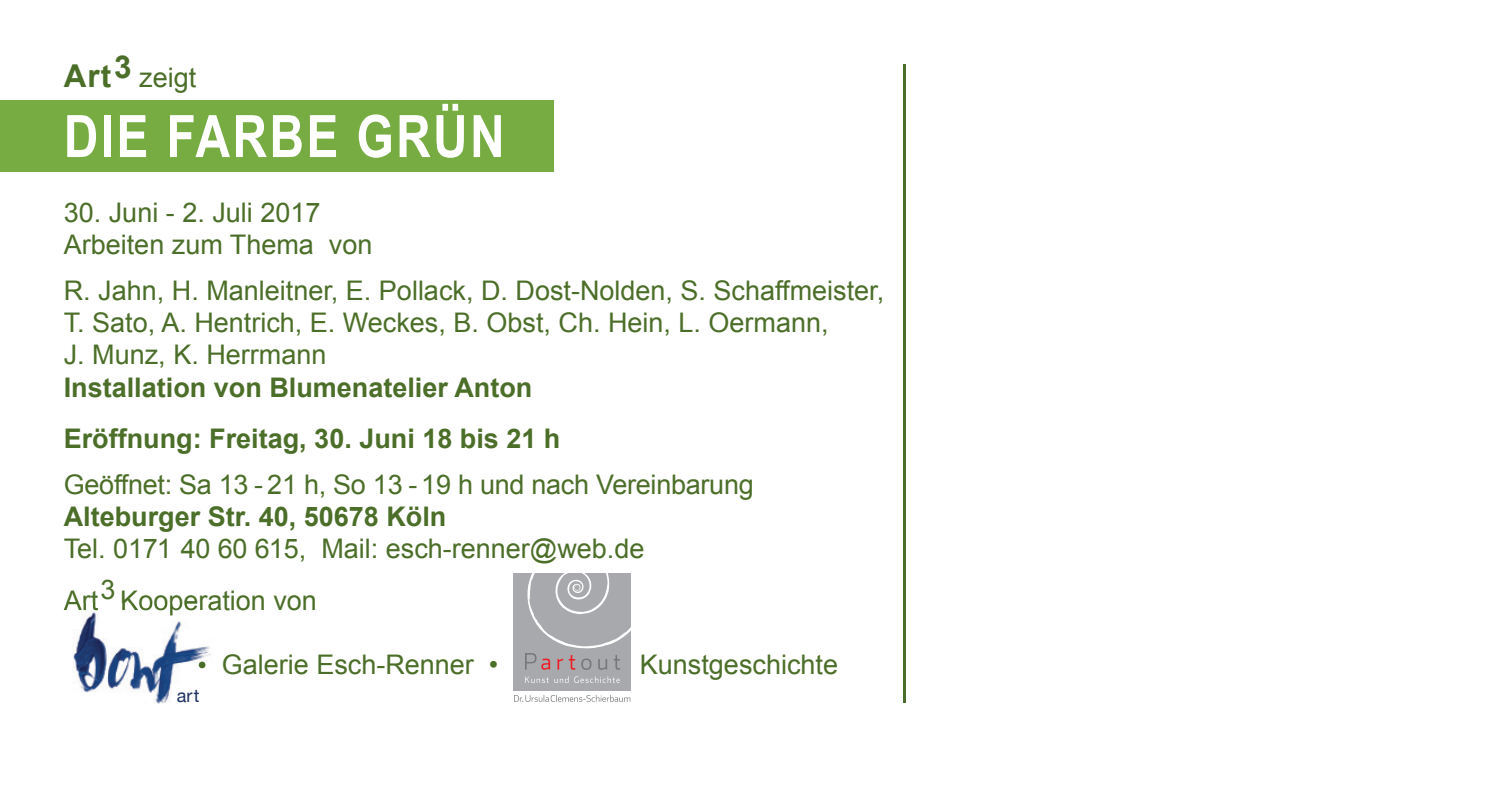
<style>
.page{position:relative;width:1499px;height:798px;background:#fff}
.page>*{position:absolute;margin:0;border:0;box-sizing:border-box;transform-origin:0 0}
.t1{font:700 58.5px "Arial Narrow";letter-spacing:.04em;color:#fff}
.t2{font:27px/32.4px "Arial";color:#4b6e28}
.t3{font:700 27px/51.5px "Arial";color:#4b6e28}
.t4{font:18px "Helvetica Neue LT";color:#1d3260}
.s1{font-weight:700;font-size:31.5px}
</style>
<div class="page">
<hr style="left:903px;top:64px;width:2px;height:638px;background:#4b6e28">
<div style="left:0;top:100px;width:553px;height:72px;background:#76ac42"></div>
<img style="left:64px;top:610px;width:146px;height:93px">
<img style="left:64px;top:603px;width:34px;height:7px">
<img style="left:122px;top:603px;width:91px;height:12px">
<img style="left:64px;top:654px;width:146px;height:25px">
<img style="left:199px;top:654px;width:12px;height:20px">
<svg style="left:513px;top:573px;width:118px;height:128px;background:#b2b1b5"></svg>
<p class="t2" style="left:64px;top:61px;width:134px"><span class="s1">Art</span><sup>3</sup> zeigt</p>
<h1 class="t1" style="left:64px;top:102px;width:442px">DIE FARBE GRÜN</h1>
<p class="t2" style="left:64px;top:196px;width:310px">30. Juni - 2. Juli 2017<br>Arbeiten zum Thema von</p>
<p class="t2" style="left:64px;top:274px;width:822px">R. Jahn, H. Manleitner, E. Pollack, D. Dost-Nolden, S. Schaffmeister,<br>T. Sato, A. Hentrich, E. Weckes, B. Obst, Ch. Hein, L. Oermann,<br>J. Munz, K. Herrmann</p>
<p class="t3" style="left:64px;top:361px;width:498px">Installation von Blumenatelier Anton<br>Eröffnung: Freitag, 30. Juni 18 bis 21 h</p>
<p class="t2" style="left:64px;top:468px;width:691px">Geöffnet: Sa 13 - 21 h, So 13 - 19 h und nach Vereinbarung</p>
<p class="t3" style="left:64px;top:490px;width:384px">Alteburger Str. 40, 50678 Köln</p>
<p class="t2" style="left:64px;top:523px;width:582px;line-height:51.5px">Tel. 0171 40 60 615, Mail: esch-renner@web.de<br>Art3 Kooperation von</p>
<p class="t2" style="left:197px;top:648px;width:302px">• Galerie Esch-Renner •</p>
<p class="t2" style="left:640px;top:648px;width:200px">Kunstgeschichte</p>
<p class="t4" style="left:177px;top:688px;width:24px">art</p>
</div>
